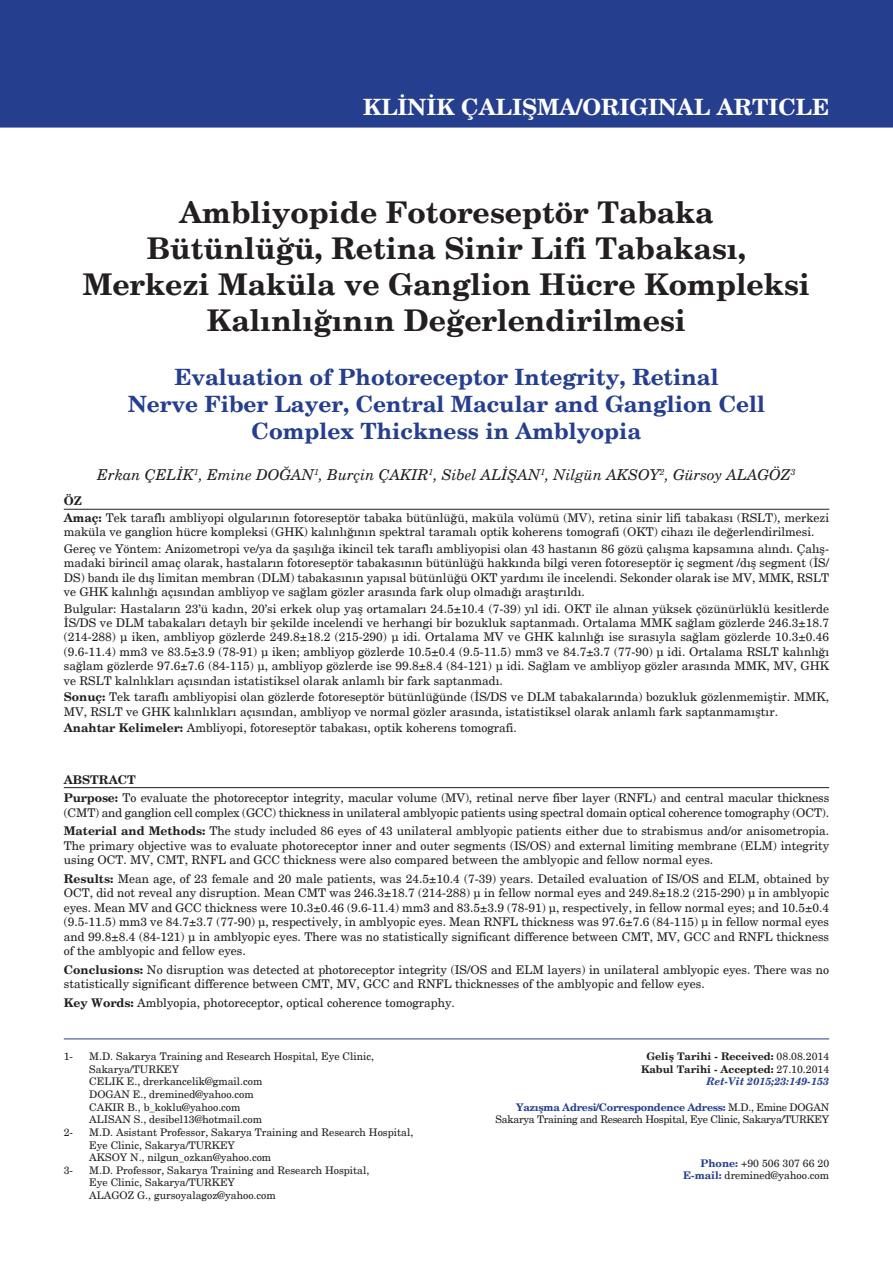
<style>
.page{position:relative;width:893px;height:1263px;background:#fff}
.page>*{position:absolute;margin:0;border:0;box-sizing:border-box;transform-origin:0 0}
.t1{font:700 30px/36px "New Century Schlbk";color:#231f20;text-align:center}
.t2{font:700 22.5px/27px "New Century Schlbk";color:#253f8e;text-align:center}
.t3{font:700 22.5px "New Century Schlbk";color:#fff}
.t4{font:italic 15px "New Century Schlbk";color:#231f20}
.t5{font:12px/14.4px "New Century Schlbk";color:#231f20}
.t6{font:10.5px/12.6px "New Century Schlbk";color:#231f20}
.t7{font:10.5px/12.6px "New Century Schlbk";letter-spacing:-.025em;color:#231f20;text-align:right}
.t8{font:700 10.5px/12.6px "New Century Schlbk";color:#231f20;text-align:right}
.s1{font-weight:700}
.s2{font-weight:400}
.s3{font-style:italic;color:#253f8e}
.s4{font-weight:700;color:#253f8e}
</style>
<div class="page">
<div style="left:0;top:0;width:893px;height:128px;background:#253f8e"></div>
<hr style="left:64px;top:509px;width:765px;height:1px;background:#231f20">
<hr style="left:64px;top:787px;width:765px;height:1px;background:#231f20">
<hr style="left:64px;top:1038px;width:765px;height:1px;background:#253f8e">
<h2 class="t3" style="left:363px;top:92px;width:468px">KLİNİK ÇALIŞMA/ORIGINAL ARTICLE</h2>
<h1 class="t1" style="left:83px;top:195px;width:728px">Ambliyopide Fotoreseptör Tabaka<br>Bütünlüğü, Retina Sinir Lifi Tabakası, Merkezi Maküla ve Ganglion Hücre Kompleksi Kalınlığının Değerlendirilmesi</h1>
<h2 class="t2" style="left:128px;top:364px;width:638px">Evaluation of Photoreceptor Integrity, Retinal<br>Nerve Fiber Layer, Central Macular and Ganglion Cell<br>Complex Thickness in Amblyopia</h2>
<p class="t4" style="left:97px;top:465px;width:700px">Erkan ÇELİK<sup>1</sup>, Emine DOĞAN<sup>1</sup>, Burçin ÇAKIR<sup>1</sup>, Sibel ALİŞAN<sup>1</sup>, Nilgün AKSOY<sup>2</sup>, Gürsoy ALAGÖZ<sup>3</sup></p>
<p class="t5" style="left:64px;top:493px;width:767px;line-height:16.5px"><span class="s1">ÖZ<br>Amaç:</span> Tek taraflı ambliyopi olgularının fotoreseptör tabaka bütünlüğü, maküla volümü (MV), retina sinir lifi tabakası (RSLT), merkezi</p>
<p class="t5" style="left:64px;top:524px;width:767px;line-height:16.5px">maküla ve ganglion hücre kompleksi (GHK) kalınlığının spektral taramalı optik koherens tomografi (OKT) cihazı ile değerlendirilmesi.<br>Gereç ve Yöntem: Anizometropi ve/ya da şaşılığa ikincil tek taraflı ambliyopisi olan 43 hastanın 86 gözü çalışma kapsamına alındı. Çalış-</p>
<p class="t5" style="left:64px;top:556px;width:767px;text-align:justify">madaki birincil amaç olarak, hastaların fotoreseptör tabakasının bütünlüğü hakkında bilgi veren fotoreseptör iç segment /dış segment (İS/ DS) bandı ile dış limitan membran (DLM) tabakasının yapısal bütünlüğü OKT yardımı ile incelendi. Sekonder olarak ise MV, MMK, RSLT ve GHK kalınlığı açısından ambliyop ve sağlam gözler arasında fark olup olmadığı araştırıldı.</p>
<p class="t5" style="left:64px;top:601px;width:767px;text-align:justify">Bulgular: Hastaların 23’ü kadın, 20’si erkek olup yaş ortamaları 24.5±10.4 (7-39) yıl idi. OKT ile alınan yüksek çözünürlüklü kesitlerde İS/DS ve DLM tabakaları detaylı bir şekilde incelendi ve herhangi bir bozukluk saptanmadı. Ortalama MMK sağlam gözlerde 246.3±18.7 (214-288) µ iken, ambliyop gözlerde 249.8±18.2 (215-290) µ idi. Ortalama MV ve GHK kalınlığı ise sırasıyla sağlam gözlerde 10.3±0.46 (9.6-11.4) mm3 ve 83.5±3.9 (78-91) µ iken; ambliyop gözlerde 10.5±0.4 (9.5-11.5) mm3 ve 84.7±3.7 (77-90) µ idi. Ortalama RSLT kalınlığı sağlam gözlerde 97.6±7.6 (84-115) µ, ambliyop gözlerde ise 99.8±8.4 (84-121) µ idi. Sağlam ve ambliyop gözler arasında MMK, MV, GHK ve RSLT kalnlıkları açısından istatistiksel olarak anlamlı bir fark saptanmadı.</p>
<p class="t5" style="left:64px;top:690px;width:767px"><span class="s1">Sonuç:</span> Tek taraflı ambliyopisi olan gözlerde fotoreseptör bütünlüğünde (İS/DS ve DLM tabakalarında) bozukluk gözlenmemiştir. MMK,<br>MV, RSLT ve GHK kalınlıkları açısından, ambliyop ve normal gözler arasında, istatistiksel olarak anlamlı fark saptanmamıştır.</p>
<p class="t5" style="left:64px;top:721px;width:455px"><span class="s1">Anahtar Kelimeler:</span> Ambliyopi, fotoreseptör tabakası, optik koherens tomografi.</p>
<p class="t5" style="left:64px;top:770px;width:767px;line-height:18.6px"><span class="s1">ABSTRACT<br>Purpose:</span> To evaluate the photoreceptor integrity, macular volume (MV), retinal nerve fiber layer (RNFL) and central macular thickness</p>
<p class="t5" style="left:64px;top:803px;width:767px;line-height:18.6px">(CMT) and ganglion cell complex (GCC) thickness in unilateral amblyopic patients using spectral domain optical coherence tomography (OCT).<br><span class="s1">Material and Methods:</span> The study included 86 eyes of 43 unilateral amblyopic patients either due to strabismus and/or anisometropia.</p>
<p class="t5" style="left:64px;top:838px;width:767px">The primary objective was to evaluate photoreceptor inner and outer segments (IS/OS) and external limiting membrane (ELM) integrity using OCT. MV, CMT, RNFL and GCC thickness were also compared between the amblyopic and fellow normal eyes.</p>
<p class="t5" style="left:64px;top:871px;width:767px;text-align:justify"><span class="s1">Results:</span> Mean age, of 23 female and 20 male patients, was 24.5±10.4 (7-39) years. Detailed evaluation of IS/OS and ELM, obtained by OCT, did not reveal any disruption. Mean CMT was 246.3±18.7 (214-288) µ in fellow normal eyes and 249.8±18.2 (215-290) µ in amblyopic eyes. Mean MV and GCC thickness were 10.3±0.46 (9.6-11.4) mm3 and 83.5±3.9 (78-91) µ, respectively, in fellow normal eyes; and 10.5±0.4 (9.5-11.5) mm3 ve 84.7±3.7 (77-90) µ, respectively, in amblyopic eyes. Mean RNFL thickness was 97.6±7.6 (84-115) µ in fellow normal eyes and 99.8±8.4 (84-121) µ in amblyopic eyes. There was no statistically significant difference between CMT, MV, GCC and RNFL thickness of the amblyopic and fellow eyes.</p>
<p class="t5" style="left:64px;top:962px;width:767px"><span class="s1">Conclusions:</span> No disruption was detected at photoreceptor integrity (IS/OS and ELM layers) in unilateral amblyopic eyes. There was no statistically significant difference between CMT, MV, GCC and RNFL thicknesses of the amblyopic and fellow eyes.</p>
<p class="t5" style="left:64px;top:995px;width:393px"><span class="s1">Key Words:</span> Amblyopia, photoreceptor, optical coherence tomography.</p>
<p class="t6" style="left:64px;top:1050px;width:11px">1-</p>
<p class="t6" style="left:89px;top:1050px;width:286px">M.D. Sakarya Training and Research Hospital, Eye Clinic, Sakarya/TURKEY<br>CELIK E., drerkancelik@gmail.com<br>DOGAN E., dremined@yahoo.com<br>CAKIR B., b_koklu@yahoo.com<br>ALISAN S., desibel13@hotmail.com</p>
<p class="t6" style="left:64px;top:1126px;width:11px">2-</p>
<p class="t6" style="left:89px;top:1126px;width:325px">M.D. Asistant Professor, Sakarya Training and Research Hospital,<br>Eye Clinic, Sakarya/TURKEY<br>AKSOY N., nilgun_ozkan@yahoo.com</p>
<p class="t6" style="left:64px;top:1164px;width:11px">3-</p>
<p class="t6" style="left:89px;top:1164px;width:282px">M.D. Professor, Sakarya Training and Research Hospital,<br>Eye Clinic, Sakarya/TURKEY<br>ALAGOZ G., gursoyalagoz@yahoo.com</p>
<p class="t8" style="left:641px;top:1050px;width:190px">Geliş Tarihi - Received: <span class="s2">08.08.2014<br></span>Kabul Tarihi - Accepted: <span class="s2">27.10.2014<br></span><span class="s3">Ret-Vit 2015;23:149-153</span></p>
<p class="t7" style="left:496px;top:1101px;width:335px"><span class="s4">Yazışma Adresi/Correspondence Adress:</span> M.D., Emine DOGAN<br>Sakarya Training and Research Hospital, Eye Clinic, Sakarya/TURKEY</p>
<p class="t6" style="left:683px;top:1157px;width:147px;line-height:12px;text-align:right"><span class="s4">Phone:</span> +90 506 307 66 20<br><span class="s4">E-mail:</span> dremined@yahoo.com</p>
</div>
